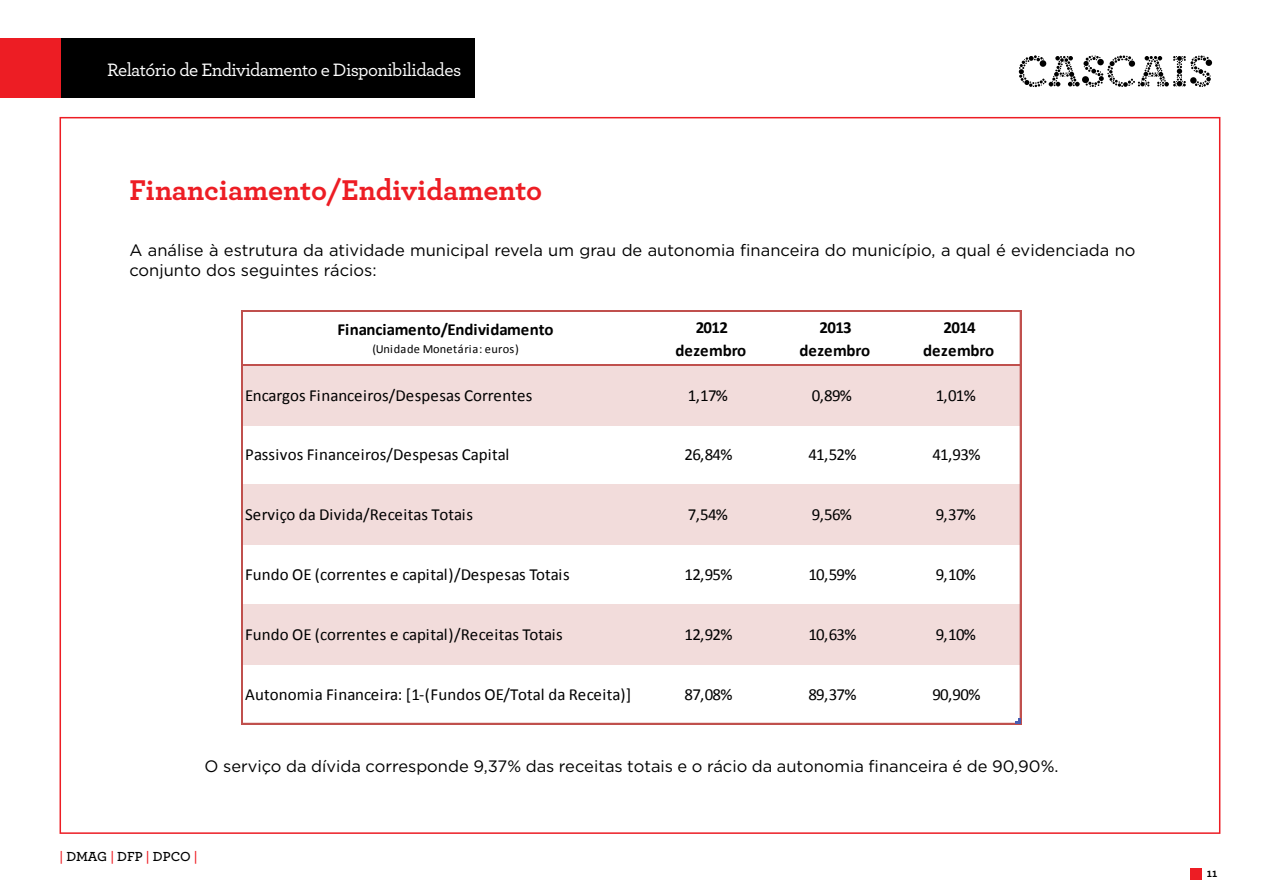
<style>
.page{position:relative;width:1263px;height:893px;background:#fff}
.page>*{position:absolute;margin:0;border:0;box-sizing:border-box;transform-origin:0 0}
.t1{font:700 30px "Archer";color:#ed1d24}
.t2{font:500 18.9px "Archer";letter-spacing:-.03em;color:#fff}
.t3{font:16.95px "Calibri";letter-spacing:.005em;color:#000}
.t4{font:700 16.95px/22.5px "Calibri";letter-spacing:-.005em;color:#000;text-align:center}
.t5{font:16.5px/19.8px "Gotham";color:#000}
.t6{font:600 13.8px "Archer";letter-spacing:-.005em;color:#000}
.t7{font:12.45px "Calibri";letter-spacing:.02em;color:#000}
.t8{font:700 12px "Archer";color:#000}
.s1{color:#ed1d24}
</style>
<div class="page">
<div style="left:61px;top:39px;width:414px;height:59px;background:#000"></div>
<div style="left:0;top:39px;width:61px;height:59px;background:#ed1d24"></div>
<div style="left:1190px;top:868px;width:12px;height:11px;background:#ed1d24"></div>
<svg style="left:1019px;top:55px;width:193px;height:32px"></svg>
<div style="left:242px;top:365px;width:655px;height:60px;background:#f2dcdb"></div>
<div style="left:896px;top:365px;width:125px;height:60px;background:#f2dcdb"></div>
<div style="left:242px;top:484px;width:655px;height:61px;background:#f2dcdb"></div>
<div style="left:896px;top:484px;width:125px;height:61px;background:#f2dcdb"></div>
<div style="left:242px;top:604px;width:655px;height:61px;background:#f2dcdb"></div>
<div style="left:896px;top:604px;width:125px;height:61px;background:#f2dcdb"></div>
<hr style="left:242px;top:310px;width:1px;height:414px;background:#c0504d">
<hr style="left:1020px;top:312px;width:1px;height:412px;background:#c0504d">
<hr style="left:243px;top:310px;width:778px;height:2px;background:#c0504d">
<hr style="left:243px;top:364px;width:778px;height:1px;background:#c0504d">
<hr style="left:243px;top:365px;width:778px;height:1px;background:#c0504d">
<hr style="left:243px;top:723px;width:778px;height:1px;background:#c0504d">
<svg style="left:1016px;top:719px;width:4px;height:4px"></svg>
<p class="t2" style="left:107px;top:57px;width:355px">Relatório de Endividamento e Disponibilidades</p>
<h1 class="t1" style="left:129px;top:167px;width:414px">Financiamento/Endividamento</h1>
<p class="t5" style="left:129px;top:240px;width:1007px">A análise à estrutura da atividade municipal revela um grau de autonomia financeira do município, a qual é evidenciada no conjunto dos seguintes rácios:</p>
<p class="t4" style="left:337px;top:318px;width:218px">Financiamento/Endividamento</p>
<p class="t7" style="left:372px;top:341px;width:148px">(Unidade Monetária: euros)</p>
<p class="t4" style="left:675px;top:316px;width:72px">2012 dezembro</p>
<p class="t4" style="left:799px;top:316px;width:72px">2013 dezembro</p>
<p class="t4" style="left:923px;top:316px;width:72px">2014 dezembro</p>
<p class="t3" style="left:245px;top:384px;width:289px">Encargos Financeiros/Despesas Correntes</p>
<p class="t3" style="left:688px;top:384px;width:42px">1,17%</p>
<p class="t3" style="left:812px;top:384px;width:42px">0,89%</p>
<p class="t3" style="left:936px;top:384px;width:42px">1,01%</p>
<p class="t3" style="left:245px;top:444px;width:266px">Passivos Financeiros/Despesas Capital</p>
<p class="t3" style="left:684px;top:444px;width:50px">26,84%</p>
<p class="t3" style="left:808px;top:444px;width:50px">41,52%</p>
<p class="t3" style="left:932px;top:444px;width:50px">41,93%</p>
<p class="t3" style="left:245px;top:504px;width:229px">Serviço da Divida/Receitas Totais</p>
<p class="t3" style="left:688px;top:504px;width:42px">7,54%</p>
<p class="t3" style="left:812px;top:504px;width:42px">9,56%</p>
<p class="t3" style="left:936px;top:504px;width:42px">9,37%</p>
<p class="t3" style="left:245px;top:564px;width:326px">Fundo OE (correntes e capital)/ Despesas Totais</p>
<p class="t3" style="left:684px;top:564px;width:50px">12,95%</p>
<p class="t3" style="left:808px;top:564px;width:50px">10,59%</p>
<p class="t3" style="left:936px;top:564px;width:42px">9,10%</p>
<p class="t3" style="left:245px;top:623px;width:319px">Fundo OE (correntes e capital)/ Receitas Totais</p>
<p class="t3" style="left:684px;top:623px;width:50px">12,92%</p>
<p class="t3" style="left:808px;top:623px;width:50px">10,63%</p>
<p class="t3" style="left:936px;top:623px;width:42px">9,10%</p>
<p class="t3" style="left:245px;top:683px;width:388px">Autonomia Financeira: *1-(Fundos OE/Total da Receita)+</p>
<p class="t3" style="left:684px;top:683px;width:50px">87,08%</p>
<p class="t3" style="left:808px;top:683px;width:50px">89,37%</p>
<p class="t3" style="left:932px;top:683px;width:50px">90,90%</p>
<p class="t5" style="left:205px;top:756px;width:855px">O serviço da dívida corresponde 9,37% das receitas totais e o rácio da autonomia financeira é de 90,90%.</p>
<p class="t6" style="left:60px;top:846px;width:140px"><span class="s1">|</span> DMAG <span class="s1">|</span> DFP <span class="s1">|</span> DPCO <span class="s1">|</span></p>
<p class="t8" style="left:1207px;top:864px;width:12px">11</p>
</div>
